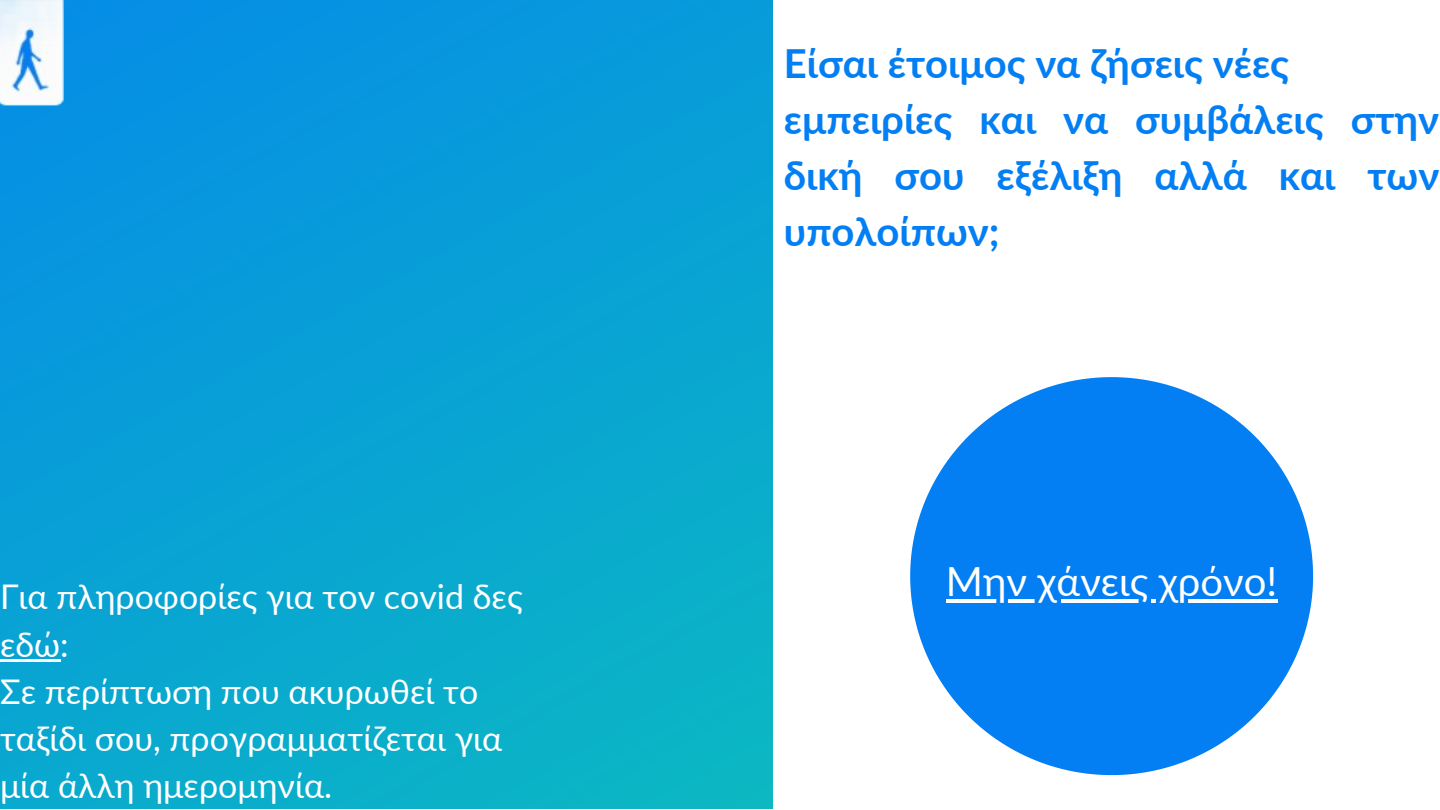
<style>
.page{position:relative;width:1440px;height:810px;background:#fff}
.page>*{position:absolute;margin:0;border:0;box-sizing:border-box;transform-origin:0 0}
.t1{font:40.1px "Lato";color:#fff}
.t2{font:700 40px/56.1px "Lato";color:#037ef3;text-align:justify}
.t3{font:34px/47.2px "Lato";color:#fff}
</style>
<div class="page">
<div style="left:0;top:0;width:773px;height:808px;background:linear-gradient(to bottom,#0694e0,#0bb0c8)"></div>
<svg style="left:910px;top:377px;width:403px;height:398px;fill:#037ef3"></svg>
<hr style="left:946px;top:599px;width:331px;height:3px;background:#fff">
<hr style="left:0;top:659px;width:60px;height:3px;background:#fff">
<img style="left:0;top:0;width:87px;height:128px">
<p class="t3" style="left:0;top:573px;width:524px">Για πληροφορίες για τον covid δες εδώ:</p>
<p class="t3" style="left:0;top:667px;width:504px">Σε περίπτωση που ακυρωθεί το ταξίδι σου, προγραμματίζεται για μία άλλη ημερομηνία.</p>
<p class="t2" style="left:784px;top:34px;width:507px">Είσαι έτοιμος να ζήσεις νέες</p>
<p class="t2" style="left:784px;top:90px;width:657px">εμπειρίες και να συμβάλεις στην δική σου εξέλιξη αλλά και των υπολοίπων;</p>
<p class="t1" style="left:946px;top:557px;width:333px">Μην χάνεις χρόνο!</p>
</div>
